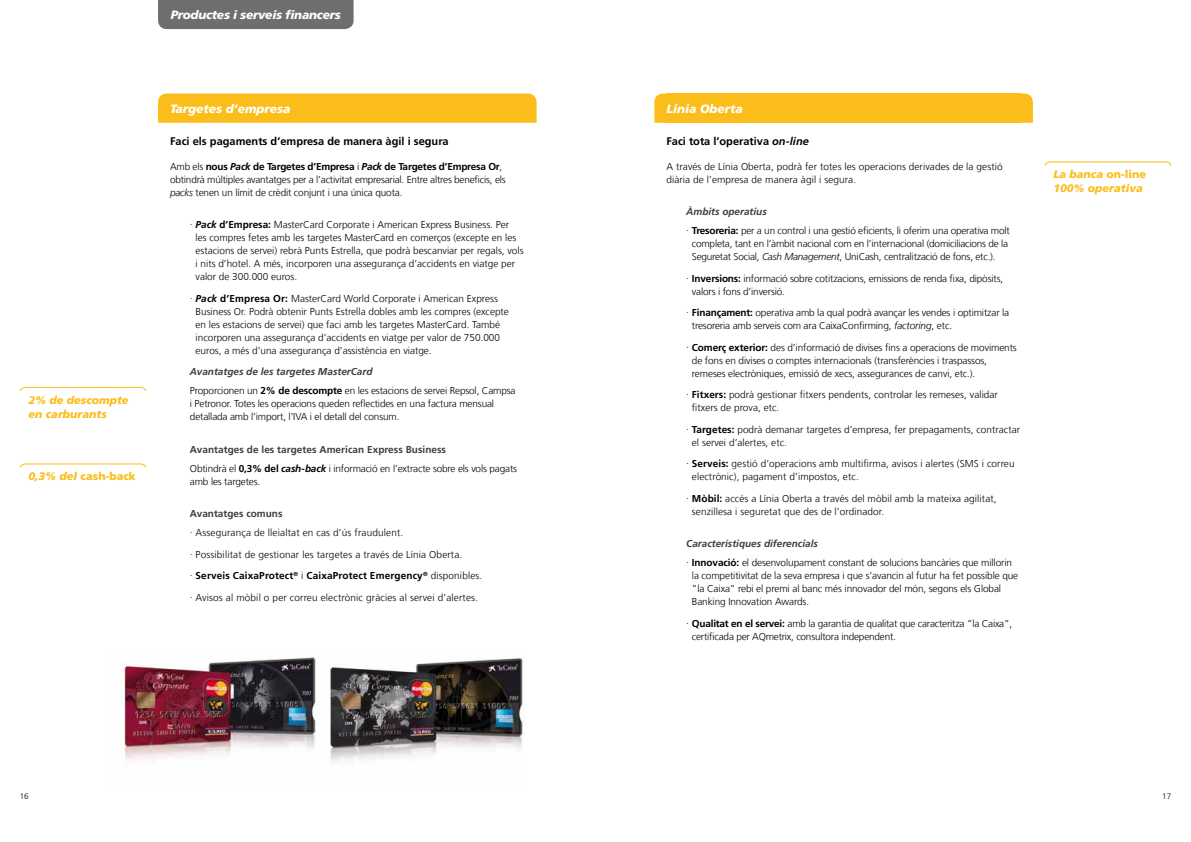
<style>
.page{position:relative;width:1191px;height:842px;background:#fff}
.page>*{position:absolute;margin:0;border:0;box-sizing:border-box;transform-origin:0 0}
.t1{font:italic 900 12px "La Caixa Frutiger";color:#fff}
.t2{font:italic 900 12px "La Caixa Frutiger";letter-spacing:-.02em;color:#fff}
.t3{font:700 11px "La Caixa Frutiger";color:#000}
.t4{font:italic 900 11px/14px "La Caixa Frutiger";color:#fbbd1a}
.t5{font:900 11px "La Caixa Frutiger";color:#fbbd1a}
.t6{font:300 10px/13px "La Caixa Frutiger";letter-spacing:-.01em;color:#000}
.t7{font:300 10px/13px "La Caixa Frutiger";letter-spacing:.01em;color:#000}
.t8{font:300 10px/21.5px "La Caixa Frutiger";letter-spacing:.015em;color:#000}
.t9{font:700 10px "La Caixa Frutiger";color:#3e3d40}
.t10{font:300 8px "La Caixa Frutiger";color:#000}
.s1{font-style:italic}
.s2{font-weight:700}
.s3{font-weight:700;font-style:italic}
.s4{font-weight:700;font-style:italic;color:#3e3d40}
.s5{font-weight:700;color:#3e3d40}
.s6{font-style:normal}
</style>
<div class="page">
<img style="left:122px;top:657px;width:402px;height:106px">
<div style="left:158px;top:94px;width:378px;height:29px;background:#fbbd1a"></div>
<svg style="left:19px;top:463px;width:128px;height:5px"></svg>
<svg style="left:19px;top:387px;width:128px;height:4px"></svg>
<svg style="left:654px;top:94px;width:379px;height:29px"></svg>
<div style="left:666px;top:94px;width:355px;height:29px;background:#fbbd1a"></div>
<svg style="left:1044px;top:161px;width:127px;height:5px"></svg>
<div style="left:158px;top:0;width:195px;height:29px;background:#6f6d70"></div>
<p class="t4" style="left:28px;top:393px;width:102px">2% de descompte en carburants</p>
<p class="t5" style="left:28px;top:470px;width:109px"><span class="s1">0,3% del</span> cash-back</p>
<p class="t2" style="left:171px;top:8px;width:171px">Productes i serveis financers</p>
<p class="t1" style="left:170px;top:101px;width:122px">Targetes d’empresa</p>
<p class="t3" style="left:170px;top:135px;width:280px">Faci els pagaments d’empresa de manera àgil i segura</p>
<p class="t6" style="left:170px;top:160px;width:337px">Amb els <span class="s2">nous</span> <span class="s3">Pack</span> <span class="s2">de Targetes d’Empresa</span> i <span class="s3">Pack</span> <span class="s2">de Targetes d’Empresa Or</span>, obtindrà múltiples avantatges per a l’activitat empresarial. Entre altres beneficis, els <span class="s1">packs</span> tenen un límit de crèdit conjunt i una única quota.</p>
<p class="t6" style="left:196px;top:218px;width:329px;text-indent:-6px">· <span class="s3">Pack</span> <span class="s2">d’Empresa:</span> MasterCard Corporate i American Express Business. Per<br>les compres fetes amb les targetes MasterCard en comerços (excepte en les estacions de servei) rebrà Punts Estrella, que podrà bescanviar per regals, vols i nits d’hotel. A més, incorporen una assegurança d’accidents en viatge per valor de 300.000 euros.</p>
<p class="t6" style="left:196px;top:292px;width:315px;text-indent:-6px">· <span class="s3">Pack</span> <span class="s2">d’Empresa Or:</span> MasterCard World Corporate i American Express Business Or. Podrà obtenir Punts Estrella dobles amb les compres (excepte en les estacions de servei) que faci amb les targetes MasterCard. També incorporen una assegurança d’accidents en viatge per valor de 750.000 euros, a més d’una assegurança d’assistència en viatge.</p>
<p class="t6" style="left:190px;top:363px;width:327px;line-height:18.7px"><span class="s4">Avantatges de les targetes MasterCard<br></span>Proporcionen un <span class="s2">2% de descompte</span> en les estacions de servei Repsol, Campsa</p>
<p class="t6" style="left:190px;top:397px;width:306px">i Petronor. Totes les operacions queden reflectides en una factura mensual detallada amb l’import, l’IVA i el detall del consum.</p>
<p class="t6" style="left:190px;top:440px;width:329px;line-height:18.7px"><span class="s5">Avantatges de les targetes American Express Business<br></span>Obtindrà el <span class="s2">0,3% del</span> <span class="s3">cash-back</span> i informació en l’extracte sobre els vols pagats</p>
<p class="t6" style="left:190px;top:475px;width:72px">amb les targetes.</p>
<p class="t9" style="left:190px;top:508px;width:94px">Avantatges comuns</p>
<p class="t8" style="left:190px;top:522px;width:294px">· Assegurança de lleialtat en cas d’ús fraudulent.<br>· Possibilitat de gestionar les targetes a través de Línia Oberta.<br>· <span class="s2">Serveis CaixaProtect</span><sup>®</sup> i <span class="s2">CaixaProtect Emergency</span><sup>®</sup> disponibles. · Avisos al mòbil o per correu electrònic gràcies al servei d’alertes.</p>
<p class="t1" style="left:666px;top:101px;width:78px">Línia Oberta</p>
<p class="t3" style="left:666px;top:135px;width:144px">Faci tota l’operativa <span class="s1">on-line</span></p>
<p class="t7" style="left:666px;top:160px;width:338px">A través de Línia Oberta, podrà fer totes les operacions derivades de la gestió diària de l’empresa de manera àgil i segura.</p>
<p class="t6" style="left:686px;top:203px;width:325px;line-height:18.7px"><span class="s4">Àmbits operatius<br></span>· <span class="s2">Tresoreria:</span> per a un control i una gestió eficients, li oferim una operativa molt</p>
<p class="t6" style="left:692px;top:237px;width:318px">completa, tant en l’àmbit nacional com en l’internacional (domiciliacions de la<br>Seguretat Social, <span class="s1">Cash Management</span>, UniCash, centralització de fons, etc.).</p>
<p class="t6" style="left:692px;top:272px;width:313px;text-indent:-6px">· <span class="s2">Inversions:</span> informació sobre cotitzacions, emissions de renda fixa, dipòsits, valors i fons d’inversió.</p>
<p class="t6" style="left:692px;top:306px;width:319px;text-indent:-6px">· <span class="s2">Finançament:</span> operativa amb la qual podrà avançar les vendes i optimitzar la tresoreria amb serveis com ara CaixaConfirming, <span class="s1">factoring</span>, etc.</p>
<p class="t6" style="left:692px;top:341px;width:326px;text-indent:-6px">· <span class="s2">Comerç exterior:</span> des d’informació de divises fins a operacions de moviments de fons en divises o comptes internacionals (transferències i traspassos, remeses electròniques, emissió de xecs, assegurances de canvi, etc.).</p>
<p class="t6" style="left:692px;top:388px;width:307px;text-indent:-6px">· <span class="s2">Fitxers:</span> podrà gestionar fitxers pendents, controlar les remeses, validar fitxers de prova, etc.</p>
<p class="t6" style="left:692px;top:423px;width:330px;text-indent:-6px">· <span class="s2">Targetes:</span> podrà demanar targetes d’empresa, fer prepagaments, contractar el servei d’alertes, etc.</p>
<p class="t7" style="left:692px;top:457px;width:324px;text-indent:-6px">· <span class="s2">Serveis:</span> gestió d’operacions amb multifirma, avisos i alertes (SMS i correu electrònic), pagament d’impostos, etc.</p>
<p class="t7" style="left:692px;top:492px;width:306px;text-indent:-6px">· <span class="s2">Mòbil:</span> accés a Línia Oberta a través del mòbil amb la mateixa agilitat, senzillesa i seguretat que des de l’ordinador.</p>
<p class="t6" style="left:686px;top:535px;width:327px;line-height:18.7px"><span class="s4">Característiques diferencials<br></span>· <span class="s2">Innovació:</span> el desenvolupament constant de solucions bancàries que millorin</p>
<p class="t6" style="left:692px;top:569px;width:328px">la competitivitat de la seva empresa i que s’avancin al futur ha fet possible que ”la Caixa” rebi el premi al banc més innovador del món, segons els Global<br>Banking Innovation Awards.</p>
<p class="t6" style="left:692px;top:617px;width:322px;text-indent:-6px">· <span class="s2">Qualitat en el servei:</span> amb la garantia de qualitat que caracteritza ”la Caixa”, certificada per AQmetrix, consultora independent.</p>
<p class="t4" style="left:1053px;top:168px;width:94px">La banca <span class="s6">on-line<br></span>100% operativa</p>
<p class="t10" style="left:20px;top:792px;width:10px">16</p>
<p class="t10" style="left:1162px;top:792px;width:10px">17</p>
</div>
